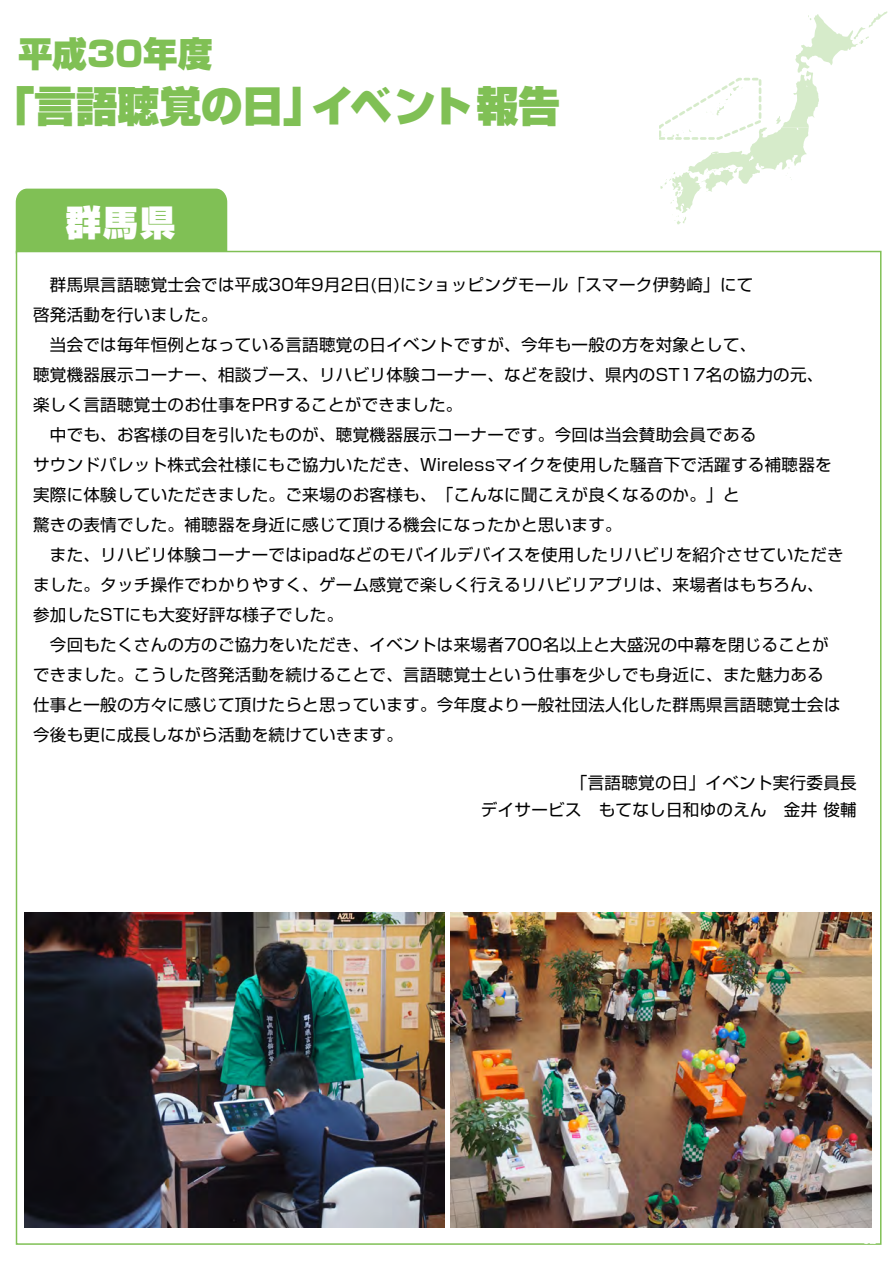
<style>
.page{position:relative;width:893px;height:1263px;background:#fff}
.page>*{position:absolute;margin:0;border:0;box-sizing:border-box;transform-origin:0 0}
.t1{font:900 42px "Shin Go Pro";letter-spacing:-.01em;color:#80c055}
.t2{font:900 35.25px "Shin Go Pro";color:#fff}
.t3{font:900 34.5px "Shin Go Pro";color:#80c055}
.t4{font:16.5px/30px "Shin Go Pro";letter-spacing:.02em;color:#000}
.t5{font:10.65px "Hira Kaku Pro W3";color:#fff}
</style>
<div class="page">
<svg style="left:659px;top:11px;width:228px;height:213px"></svg>
<div style="left:15px;top:188px;width:213px;height:78px;background:#80c055"></div>
<div style="left:16px;top:251px;width:865px;height:994px;background:#fff;border:2px solid #80c055"></div>
<img style="left:24px;top:912px;width:421px;height:315px">
<img style="left:451px;top:912px;width:420px;height:315px">
<h3 class="t3" style="left:18px;top:26px;width:196px">平成30年度</h3>
<h1 class="t1" style="left:-8px;top:73px;width:569px">「言語聴覚の日」イベント報告</h1>
<h2 class="t2" style="left:66px;top:194px;width:111px">群馬県</h2>
<p class="t4" style="left:33px;top:268px;width:812px">　群馬県言語聴覚士会では平成30年9月2日(日)にショッピングモール「スマーク伊勢崎」にて<br>啓発活動を行いました。<br>　当会では毎年恒例となっている言語聴覚の日イベントですが、今年も一般の方を対象として、<br>聴覚機器展示コーナー、相談ブース、リハビリ体験コーナー、などを設け、県内のST17名の協力の元、楽しく言語聴覚士のお仕事をPRすることができました。<br>　中でも、お客様の目を引いたものが、聴覚機器展示コーナーです。今回は当会賛助会員である<br>サウンドパレット株式会社様にもご協力いただき、Wirelessマイクを使用した騒音下で活躍する補聴器を実際に体験していただきました。ご来場のお客様も、「こんなに聞こえが良くなるのか。」と<br>驚きの表情でした。補聴器を身近に感じて頂ける機会になったかと思います。<br>　また、リハビリ体験コーナーではipadなどのモバイルデバイスを使用したリハビリを紹介させていただきました。タッチ操作でわかりやすく、ゲーム感覚で楽しく行えるリハビリアプリは、来場者はもちろん、参加したSTにも大変好評な様子でした。<br>　今回もたくさんの方のご協力をいただき、イベントは来場者700名以上と大盛況の中幕を閉じることができました。こうした啓発活動を続けることで、言語聴覚士という仕事を少しでも身近に、また魅力ある仕事と一般の方々に感じて頂けたらと思っています。今年度より一般社団法人化した群馬県言語聴覚士会は今後も更に成長しながら活動を続けていきます。</p>
<p class="t4" style="left:481px;top:768px;width:377px;line-height:27px;text-align:right">「言語聴覚の日」イベント実行委員長<br>デイサービス　もてなし日和ゆのえん　金井 俊輔</p>
<p class="t5" style="left:863px;top:1230px;width:15px">12</p>
<p class="t5" style="left:863px;top:1230px;width:15px">04</p>
</div>
